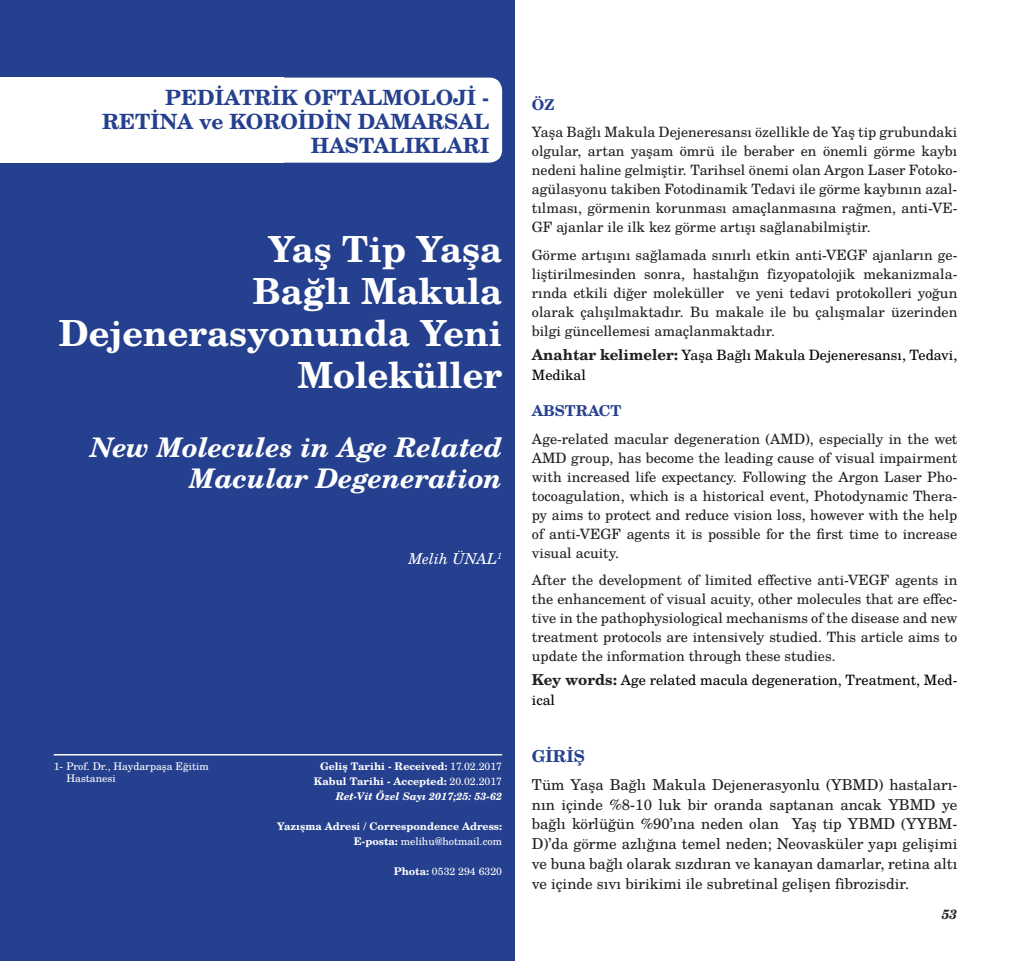
<style>
.page{position:relative;width:1034px;height:961px;background:#fff}
.page>*{position:absolute;margin:0;border:0;box-sizing:border-box;transform-origin:0 0}
.t1{font:700 36px/42px "Te X Gyre Schola";color:#fff;text-align:right}
.t2{font:italic 700 27px/31px "Te X Gyre Schola";color:#fff;text-align:right}
.t3{font:700 21px/24.2px "Te X Gyre Schola";color:#25408e;text-align:right}
.t4{font:700 16.5px "Te X Gyre Schola";color:#25408e}
.t5{font:15px/19.8px "Te X Gyre Schola";color:#231f20;text-align:justify}
.t6{font:700 15px "Te X Gyre Schola";color:#25408e}
.t7{font:italic 15px "Te X Gyre Schola";color:#fff}
.t8{font:14.25px/19px "Te X Gyre Schola";color:#231f20;text-align:justify}
.t9{font:14.25px/19.8px "Te X Gyre Schola";color:#010202}
.t10{font:italic 700 13.5px "Te X Gyre Schola";color:#231f20}
.t11{font:700 10.5px/15px "Te X Gyre Schola";color:#fff;text-align:right}
.t12{font:10.5px/12.1px "Te X Gyre Schola";color:#fff}
.s1{font-weight:400}
.s2{font-style:italic}
.s3{font-weight:700}
.s4{font-weight:700;font-size:15px;color:#231f20}
</style>
<div class="page">
<div style="left:0;top:0;width:514px;height:961px;background:#25408e"></div>
<div style="left:0;top:78px;width:502px;height:85px;background:#fff;border-radius:13px"></div>
<div style="left:0;top:78px;width:283px;height:85px;background:#fff"></div>
<hr style="left:54px;top:754px;width:448px;height:1px;background:#fff">
<h3 class="t3" style="left:102px;top:87px;width:388px">PEDİATRİK OFTALMOLOJİ -<br>RETİNA ve KOROİDİN DAMARSAL<br>HASTALIKLARI</h3>
<h1 class="t1" style="left:59px;top:230px;width:444px">Yaş Tip Yaşa<br>Bağlı Makula<br>Dejenerasyonunda Yeni<br>Moleküller</h1>
<h2 class="t2" style="left:90px;top:433px;width:413px">New Molecules in Age Related<br>Macular Degeneration</h2>
<p class="t7" style="left:408px;top:551px;width:95px">Melih ÜNAL<sup>1</sup></p>
<p class="t12" style="left:66px;top:760px;width:144px;text-indent:-13px">1- Prof. Dr., Haydarpaşa Eğitim<br>Hastanesi</p>
<p class="t11" style="left:314px;top:759px;width:190px">Geliş Tarihi - Received: <span class="s1">17.02.2017<br></span>Kabul Tarihi - Accepted: <span class="s1">20.02.2017<br></span><span class="s2">Ret-Vit Özel Sayı 2017;25: 53-62</span></p>
<p class="t11" style="left:277px;top:819px;width:226px">Yazışma Adresi / Correspondence Adress:<br>E-posta: <span class="s1">melihu@hotmail.com</span></p>
<p class="t12" style="left:394px;top:865px;width:110px"><span class="s3">Phota:</span> 0532 294 6320</p>
<p class="t6" style="left:531px;top:97px;width:24px">ÖZ</p>
<p class="t8" style="left:531px;top:123px;width:427px">Yaşa Bağlı Makula Dejeneresansı özellikle de Yaş tip grubundaki olgular, artan yaşam ömrü ile beraber en önemli görme kaybı nedeni haline gelmiştir. Tarihsel önemi olan Argon Laser Fotoko&shy;agülasyonu takiben Fotodinamik Tedavi ile görme kaybının azal&shy;tılması, görmenin korunması amaçlanmasına rağmen, anti-VE-GF ajanlar ile ilk kez görme artışı sağlanabilmiştir.</p>
<p class="t8" style="left:531px;top:246px;width:427px">Görme artışını sağlamada sınırlı etkin anti-VEGF ajanların ge&shy;liştirilmesinden sonra, hastalığın fizyopatolojik mekanizmala&shy;rında etkili diğer moleküller ve yeni tedavi protokolleri yoğun olarak çalışılmaktadır. Bu makale ile bu çalışmalar üzerinden bilgi güncellemesi amaçlanmaktadır.</p>
<p class="t9" style="left:531px;top:346px;width:427px"><span class="s4">Anahtar kelimeler:</span> Yaşa Bağlı Makula Dejeneresansı, Tedavi,<br>Medikal</p>
<p class="t6" style="left:531px;top:404px;width:91px">ABSTRACT</p>
<p class="t8" style="left:531px;top:430px;width:427px">Age-related macular degeneration (AMD), especially in the wet AMD group, has become the leading cause of visual impairment with increased life expectancy. Following the Argon Laser Pho&shy;tocoagulation, which is a historical event, Photodynamic Thera&shy;py aims to protect and reduce vision loss, however with the help of anti-VEGF agents it is possible for the first time to increase visual acuity.</p>
<p class="t8" style="left:531px;top:572px;width:427px">After the development of limited effective anti-VEGF agents in the enhancement of visual acuity, other molecules that are effec&shy;tive in the pathophysiological mechanisms of the disease and new treatment protocols are intensively studied. This article aims to update the information through these studies.</p>
<p class="t9" style="left:531px;top:671px;width:427px"><span class="s4">Key words:</span> Age related macula degeneration, Treatment, Med&shy;ical</p>
<p class="t4" style="left:531px;top:748px;width:54px">GİRİŞ</p>
<p class="t5" style="left:531px;top:775px;width:427px">Tüm Yaşa Bağlı Makula Dejenerasyonlu (YBMD) hastaları&shy;nın içinde %8-10 luk bir oranda saptanan ancak YBMD ye bağlı körlüğün %90’ına neden olan Yaş tip YBMD (YYBM-D)’da görme azlığına temel neden; Neovasküler yapı gelişimi ve buna bağlı olarak sızdıran ve kanayan damarlar, retina altı ve içinde sıvı birikimi ile subretinal gelişen fibrozisdir.</p>
<p class="t10" style="left:941px;top:908px;width:17px">53</p>
</div>
